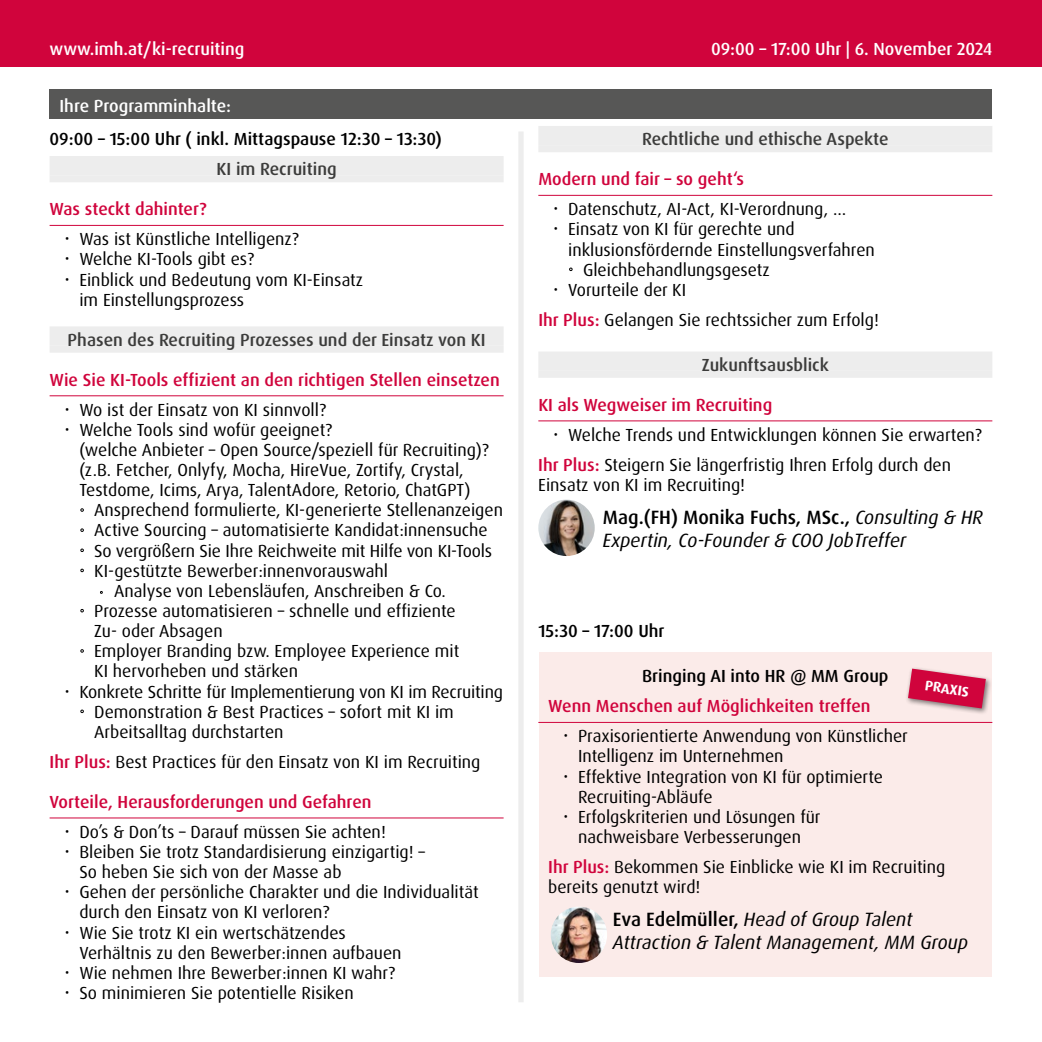
<style>
.page{position:relative;width:1042px;height:1042px;background:#fff}
.page>*{position:absolute;margin:0;border:0;box-sizing:border-box;transform-origin:0 0}
.t1{font:italic 19.25px/23.1px "Dax Pro";color:#000}
.t2{font:17.5px/20.1px "Dax Pro";color:#000}
.t3{font:500 17.5px "Dax Pro";color:#d0043c}
.t4{font:500 17.5px "Dax Pro";color:#3c3c3b}
.t5{font:500 17.5px "Dax Pro";color:#000}
.t6{font:500 17.5px "Dax Pro";color:#fff}
.t7{font:700 14px "Dax Pro";color:#fff}
.s1{font-weight:500;color:#d0043c}
.s2{font-weight:500;font-style:normal}
</style>
<div class="page">
<div style="left:539px;top:652px;width:452px;height:324px;background:#fbebe9"></div>
<div style="left:518px;top:131px;width:5px;height:871px;background:#ededed"></div>
<div style="left:50px;top:89px;width:942px;height:30px;background:#575756"></div>
<div style="left:0;top:0;width:1042px;height:67px;background:#d0043c"></div>
<div style="left:905px;top:666px;width:87px;height:49px;background:#000;opacity:.5"></div>
<svg style="left:908px;top:668px;width:78px;height:40px"></svg>
<div style="left:50px;top:156px;width:453px;height:19px;background:#ededed"></div>
<div style="left:50px;top:175px;width:453px;height:7px;background:#ededed"></div>
<hr style="left:50px;top:225px;width:453px;height:1px;background:#d0043c">
<div style="left:50px;top:326px;width:453px;height:20px;background:#ededed"></div>
<div style="left:50px;top:346px;width:453px;height:7px;background:#ededed"></div>
<hr style="left:50px;top:395px;width:453px;height:1px;background:#d0043c">
<hr style="left:50px;top:817px;width:453px;height:1px;background:#d0043c">
<div style="left:538px;top:126px;width:454px;height:19px;background:#ededed"></div>
<div style="left:538px;top:145px;width:454px;height:7px;background:#ededed"></div>
<hr style="left:538px;top:195px;width:454px;height:1px;background:#d0043c">
<div style="left:538px;top:351px;width:454px;height:20px;background:#ededed"></div>
<div style="left:538px;top:371px;width:454px;height:7px;background:#ededed"></div>
<hr style="left:538px;top:420px;width:454px;height:1px;background:#d0043c">
<hr style="left:538px;top:722px;width:454px;height:1px;background:#d0043c">
<img style="left:538px;top:500px;width:57px;height:56px;border-radius:28px">
<img style="left:551px;top:906px;width:56px;height:57px;border-radius:28px">
<p class="t6" style="left:50px;top:37px;width:196px">www.imh.at/ki-recruiting</p>
<p class="t6" style="left:711px;top:37px;width:283px">09:00 – 17:00 Uhr | 6. November 2024</p>
<p class="t6" style="left:60px;top:94px;width:173px">Ihre Programminhalte:</p>
<p class="t5" style="left:50px;top:128px;width:394px">09:00 – 15:00 Uhr ( inkl. Mittagspause 12:30 – 13:30)</p>
<p class="t4" style="left:216px;top:158px;width:122px">KI im Recruiting</p>
<p class="t3" style="left:50px;top:198px;width:158px">Was steckt dahinter?</p>
<p class="t2" style="left:79px;top:229px;width:285px">Was ist Künstliche Intelligenz?<br>Welche KI-Tools gibt es?<br>Einblick und Bedeutung vom KI-Einsatz im Einstellungsprozess</p>
<p class="t4" style="left:68px;top:328px;width:420px">Phasen des Recruiting Prozesses und der Einsatz von KI</p>
<p class="t3" style="left:50px;top:368px;width:452px">Wie Sie KI-Tools effizient an den richtigen Stellen einsetzen</p>
<p class="t2" style="left:79px;top:400px;width:411px">Wo ist der Einsatz von KI sinnvoll?<br>Welche Tools sind wofür geeignet?<br>(welche Anbieter – Open Source/speziell für Recruiting)? (z.B. Fetcher, Onlyfy, Mocha, HireVue, Zortify, Crystal, Testdome, Icims, Arya, TalentAdore, Retorio, ChatGPT)</p>
<p class="t2" style="left:94px;top:500px;width:410px">Ansprechend formulierte, KI-generierte Stellenanzeigen</p>
<p class="t2" style="left:94px;top:520px;width:395px">Active Sourcing – automatisierte Kandidat:innensuche</p>
<p class="t2" style="left:94px;top:540px;width:399px">So vergrößern Sie Ihre Reichweite mit Hilfe von KI-Tools</p>
<p class="t2" style="left:94px;top:561px;width:295px">KI-gestützte Bewerber:innenvorauswahl</p>
<p class="t2" style="left:99px;top:581px;width:348px">⋅ Analyse von Lebensläufen, Anschreiben &amp; Co.</p>
<p class="t2" style="left:94px;top:601px;width:363px">Prozesse automatisieren – schnelle und effiziente</p>
<p class="t2" style="left:94px;top:621px;width:130px">Zu- oder Absagen</p>
<p class="t2" style="left:94px;top:641px;width:366px">Employer Branding bzw. Employee Experience mit</p>
<p class="t2" style="left:94px;top:661px;width:205px">KI hervorheben und stärken</p>
<p class="t2" style="left:79px;top:681px;width:425px">Konkrete Schritte für Implementierung von KI im Recruiting</p>
<p class="t2" style="left:94px;top:701px;width:361px">Demonstration &amp; Best Practices – sofort mit KI im</p>
<p class="t2" style="left:94px;top:722px;width:191px">Arbeitsalltag durchstarten</p>
<p class="t2" style="left:50px;top:752px;width:432px"><span class="s1">Ihr Plus:</span> Best Practices für den Einsatz von KI im Recruiting</p>
<p class="t3" style="left:50px;top:790px;width:323px">Vorteile, Herausforderungen und Gefahren</p>
<p class="t2" style="left:79px;top:822px;width:401px">Do’s &amp; Don’ts – Darauf müssen Sie achten!<br>Bleiben Sie trotz Standardisierung einzigartig! –<br>So heben Sie sich von der Masse ab<br>Gehen der persönliche Charakter und die Individualität durch den Einsatz von KI verloren?<br>Wie Sie trotz KI ein wertschätzendes<br>Verhältnis zu den Bewerber:innen aufbauen<br>Wie nehmen Ihre Bewerber:innen KI wahr?<br>So minimieren Sie potentielle Risiken</p>
<p class="t4" style="left:642px;top:128px;width:248px">Rechtliche und ethische Aspekte</p>
<p class="t3" style="left:538px;top:168px;width:207px">Modern und fair – so geht‘s</p>
<p class="t2" style="left:568px;top:199px;width:280px">Datenschutz, AI-Act, KI-Verordnung, …</p>
<p class="t2" style="left:568px;top:219px;width:228px">Einsatz von KI für gerechte und</p>
<p class="t2" style="left:568px;top:239px;width:308px">inklusionsfördernde Einstellungsverfahren</p>
<p class="t2" style="left:583px;top:260px;width:188px">Gleichbehandlungsgesetz</p>
<p class="t2" style="left:568px;top:280px;width:120px">Vorurteile der KI</p>
<p class="t2" style="left:538px;top:310px;width:342px"><span class="s1">Ihr Plus:</span> Gelangen Sie rechtssicher zum Erfolg!</p>
<p class="t4" style="left:702px;top:353px;width:129px">Zukunftsausblick</p>
<p class="t3" style="left:538px;top:393px;width:235px">KI als Wegweiser im Recruiting</p>
<p class="t2" style="left:538px;top:420px;width:445px;line-height:30.1px;text-indent:30px">Welche Trends und Entwicklungen können Sie erwarten?<br><span class="s1">Ihr Plus:</span> Steigern Sie längerfristig Ihren Erfolg durch den</p>
<p class="t2" style="left:538px;top:475px;width:208px">Einsatz von KI im Recruiting!</p>
<p class="t1" style="left:603px;top:506px;width:382px"><span class="s2">Mag.(FH) Monika Fuchs, MSc.,</span> Consulting &amp; HR<br>Expertin, Co-Founder &amp; COO JobTreffer</p>
<p class="t5" style="left:538px;top:620px;width:128px">15:30 – 17:00 Uhr</p>
<p class="t5" style="left:642px;top:665px;width:248px">Bringing AI into HR @ MM Group</p>
<p class="t3" style="left:548px;top:695px;width:324px">Wenn Menschen auf Möglichkeiten treffen</p>
<p class="t2" style="left:578px;top:726px;width:331px">Praxisorientierte Anwendung von Künstlicher Intelligenz im Unternehmen<br>Effektive Integration von KI für optimierte Recruiting-Abläufe<br>Erfolgskriterien und Lösungen für nachweisbare Verbesserungen</p>
<p class="t2" style="left:548px;top:857px;width:399px"><span class="s1">Ihr Plus:</span> Bekommen Sie Einblicke wie KI im Recruiting bereits genutzt wird!</p>
<p class="t1" style="left:613px;top:908px;width:357px"><span class="s2">Eva Edelmüller,</span> Head of Group Talent<br>Attraction &amp; Talent Management, MM Group</p>
<p class="t7" style="left:926px;top:676px;width:46px;rotate:8deg">PRAXIS</p>
</div>
